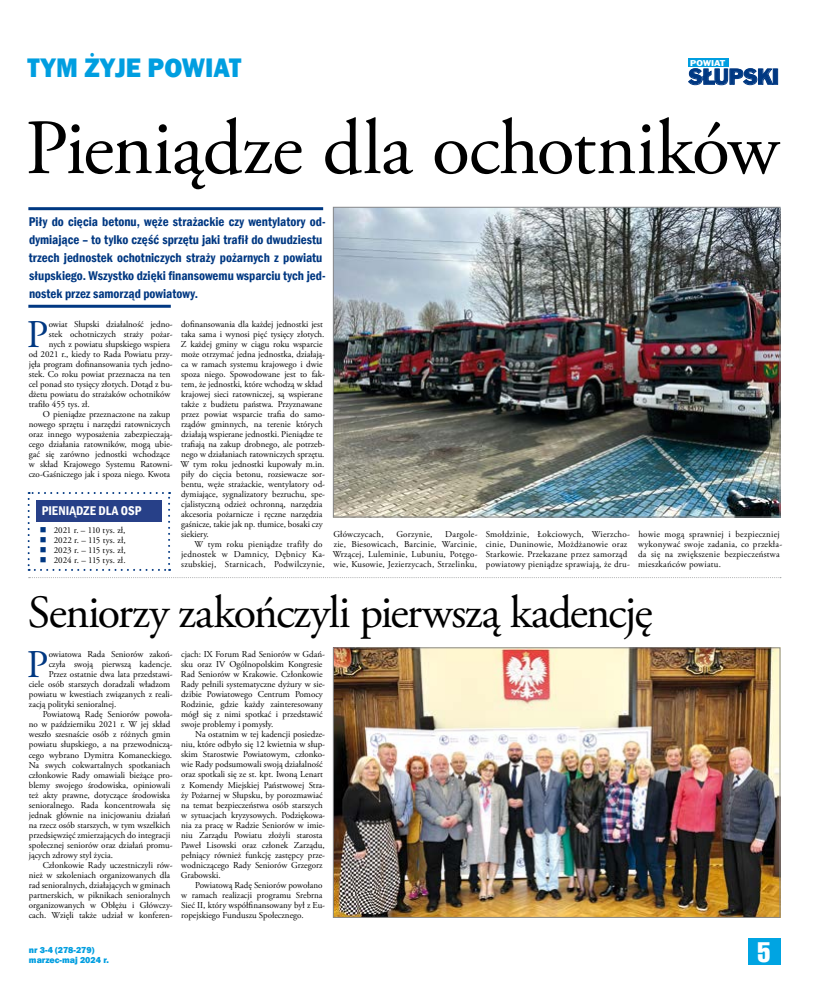
<style>
.page{position:relative;width:820px;height:993px;background:#fff}
.page>*{position:absolute;margin:0;border:0;box-sizing:border-box;transform-origin:0 0}
.t1{font:78px "Adobe Garamond Pro";letter-spacing:-.01em;color:#000}
.t2{font:46px "Adobe Garamond Pro";letter-spacing:-.035em;color:#000}
.t3{font:39.2px "Adobe Garamond Pro";color:#003882}
.t4{font:800 27.6px "Franklin Gothic";color:#009ee0;scale:.94 1}
.t5{font:27.5px "Swis 911 Cm EU";color:#fff}
.t6{font:20.1px "Frank Goth EU";letter-spacing:-.01em;color:#003882}
.t7{font:600 condensed 13px/18px "Franklin Gothic";letter-spacing:.005em;color:#003882}
.t8{font:600 condensed 13px "Franklin Gothic";color:#fff}
.t9{font:9px/10px "Adobe Garamond Pro";color:#000}
.t10{font:9px/10px "Adobe Garamond Pro";letter-spacing:.025em;color:#000}
.t11{font:800 9px/10px "Franklin Gothic";color:#009ee0}
.t12{font:7.7px "Frank Goth EU";letter-spacing:.02em;color:#fff;scale:1.09 1}
</style>
<div class="page">
<div style="left:747px;top:937px;width:33px;height:27px;background:#00a4e2"></div>
<div style="left:688px;top:58px;width:40px;height:9px;background:#009ee0"></div>
<svg style="left:688px;top:69px;width:84px;height:16px"></svg>
<div style="left:772px;top:69px;width:5px;height:15px;border:1px solid #003882"></div>
<img style="left:335px;top:209px;width:443px;height:306px">
<div style="left:333px;top:207px;width:447px;height:310px;border:1px solid #87888a"></div>
<img style="left:335px;top:649px;width:443px;height:266px">
<div style="left:333px;top:647px;width:447px;height:270px;border:1px solid #87888a"></div>
<svg style="left:29px;top:577px;width:751px;height:1px"></svg>
<hr style="left:28px;top:207px;width:295px;height:3px;background:#003882">
<svg style="left:28px;top:304px;width:143px;height:4px"></svg>
<svg style="left:28px;top:492px;width:142px;height:78px"></svg>
<h3 class="t4" style="left:27px;top:50px;width:229px">TYM ŻYJE POWIAT</h3>
<p class="t12" style="left:689px;top:58px;width:34px">POWIAT</p>
<h3 class="t6" style="left:688px;top:65px;width:92px">SŁUPSKI</h3>
<h1 class="t1" style="left:25px;top:101px;width:754px">Pieniądze dla ochotników</h1>
<p class="t7" style="left:29px;top:212px;width:298px">Piły do cięcia betonu, węże strażackie czy wentylatory od&shy;dymiające – to tylko część sprzętu jaki trafił do dwudziestu trzech jednostek ochotniczych straży pożarnych z powiatu słupskiego. Wszystko dzięki finansowemu wsparciu tych jed&shy;nostek przez samorząd powiatowy.</p>
<p class="t9" style="left:180px;top:319px;width:146px">dofinansowania dla każdej jednostki jest taka sama i wynosi pięć tysięcy złotych.<br>Z każdej gminy w ciągu roku wsparcie może otrzymać jedna jednostka, działają&shy;ca w ramach systemu krajowego i dwie spoza niego. Spowodowane jest to fak&shy;tem, że jednostki, które wchodzą w skład krajowej sieci ratowniczej, są wspierane także z budżetu państwa. Przyznawane przez powiat wsparcie trafia do samo&shy;rządów gminnych, na terenie których działają wspierane jednostki. Pieniądze te trafiają na zakup drobnego, ale potrzeb&shy;nego w działaniach ratowniczych sprzętu.<br>W tym roku jednostki kupowały m.in. piły do cięcia betonu, rozsiewacze sor&shy;bentu, węże strażackie, wentylatory od&shy;dymiające, sygnalizatory bezruchu, spe&shy;cjalistyczną odzież ochronną, narzędzia akcesoria pożarnicze i ręczne narzędzia gaśnicze, takie jak np. tłumice, bosaki czy siekiery.</p>
<p class="t10" style="left:181px;top:539px;width:145px;text-indent:13px">W tym roku pieniądze trafiły do jednostek w Damnicy, Dębnicy Ka&shy;szubskiej, Starnicach, Podwilczynie,</p>
<h3 class="t3" style="left:27px;top:311px;width:23px">P</h3>
<p class="t9" style="left:49px;top:319px;width:125px">owiat Słupski działalność jedno-</p>
<p class="t9" style="left:49px;top:329px;width:125px">stek ochotniczych straży pożar-</p>
<p class="t9" style="left:49px;top:339px;width:123px">nych z powiatu słupskiego wspiera</p>
<p class="t9" style="left:29px;top:349px;width:145px">od 2021 r., kiedy to Rada Powiatu przy-</p>
<p class="t9" style="left:29px;top:359px;width:145px">jęła program dofinansowania tych jedno-</p>
<p class="t9" style="left:29px;top:369px;width:143px">stek. Co roku powiat przeznacza na ten</p>
<p class="t9" style="left:29px;top:379px;width:145px">cel ponad sto tysięcy złotych. Dotąd z bu-</p>
<p class="t9" style="left:29px;top:389px;width:143px">dżetu powiatu do strażaków ochotników</p>
<p class="t9" style="left:29px;top:399px;width:62px">trafiło 455 tys. zł.</p>
<p class="t9" style="left:43px;top:409px;width:129px">O pieniądze przeznaczone na zakup</p>
<p class="t9" style="left:29px;top:419px;width:143px">nowego sprzętu i narzędzi ratowniczych</p>
<p class="t9" style="left:29px;top:429px;width:145px">oraz innego wyposażenia zabezpieczają-</p>
<p class="t9" style="left:29px;top:439px;width:145px">cego działania ratowników, mogą ubie-</p>
<p class="t9" style="left:29px;top:449px;width:143px">gać się zarówno jednostki wchodzące</p>
<p class="t9" style="left:29px;top:459px;width:145px">w skład Krajowego Systemu Ratowni-</p>
<p class="t9" style="left:29px;top:469px;width:143px">czo-Gaśniczego jak i spoza niego. Kwota</p>
<h3 class="t8" style="left:42px;top:502px;width:101px">PIENIĄDZE DLAOSP</h3>
<p class="t9" style="left:54px;top:525px;width:73px;text-align:justify">2021 r. – 110 tys. zł, 2022 r. – 115 tys. zł, 2023 r. – 115 tys. zł, 2024 r. – 115 tys. zł.</p>
<p class="t9" style="left:332px;top:529px;width:146px;text-align:justify;text-indent:112px">Dargole&shy;zie, Biesowicach, Barcinie, Warcinie, Wrzącej, Luleminie, Lubuniu, Potęgo&shy;wie, Kusowie, Jezierzycach, Strzelinku,</p>
<p class="t10" style="left:485px;top:529px;width:145px">Smołdzinie, Łokciowych, Wierzcho&shy;cinie, Duninowie, Możdżanowie oraz Starkowie. Przekazane przez samorząd powiatowy pieniądze sprawiają, że dru-</p>
<p class="t10" style="left:638px;top:529px;width:145px">howie mogą sprawniej i bezpieczniej wykonywać swoje zadania, co przekła&shy;da się na zwiększenie bezpieczeństwa mieszkańców powiatu.</p>
<p class="t10" style="left:333px;top:529px;width:52px">Główczycach,</p>
<p class="t10" style="left:396px;top:529px;width:38px">Gorzynie,</p>
<h2 class="t2" style="left:28px;top:585px;width:626px">Seniorzy zakończyli pierwszą kadencję</h2>
<h3 class="t3" style="left:27px;top:641px;width:23px">P</h3>
<p class="t9" style="left:49px;top:649px;width:125px">owiatowa Rada Seniorów zakoń-</p>
<p class="t9" style="left:49px;top:659px;width:125px">czyła swoją pierwszą kadencje.</p>
<p class="t9" style="left:49px;top:669px;width:126px">Przez ostatnie dwa lata przedstawi-</p>
<p class="t9" style="left:29px;top:679px;width:143px">ciele osób starszych doradzali władzom</p>
<p class="t9" style="left:29px;top:689px;width:145px">powiatu w kwestiach związanych z reali-</p>
<p class="t9" style="left:29px;top:699px;width:89px">zacją polityki senioralnej.</p>
<p class="t9" style="left:43px;top:709px;width:131px">Powiatową Radę Seniorów powoła-</p>
<p class="t9" style="left:29px;top:719px;width:143px">no w październiku 2021 r. W jej skład</p>
<p class="t9" style="left:29px;top:729px;width:143px">weszło szesnaście osób z różnych gmin</p>
<p class="t9" style="left:29px;top:739px;width:145px">powiatu słupskiego, a na przewodniczą-</p>
<p class="t9" style="left:29px;top:749px;width:145px">cego wybrano Dymitra Komaneckiego.</p>
<p class="t9" style="left:29px;top:759px;width:143px">Na swych cokwartalnych spotkaniach</p>
<p class="t9" style="left:29px;top:769px;width:145px">członkowie Rady omawiali bieżące pro-</p>
<p class="t9" style="left:29px;top:779px;width:143px">blemy swojego środowiska, opiniowali</p>
<p class="t9" style="left:29px;top:789px;width:143px">też akty prawne, dotyczące środowiska</p>
<p class="t9" style="left:29px;top:799px;width:143px">senioralnego. Rada koncentrowała się</p>
<p class="t9" style="left:29px;top:809px;width:143px">jednak głównie na inicjowaniu działań</p>
<p class="t9" style="left:29px;top:819px;width:143px">na rzecz osób starszych, w tym wszelkich</p>
<p class="t9" style="left:29px;top:829px;width:143px">przedsięwzięć zmierzających do integracji</p>
<p class="t9" style="left:29px;top:839px;width:145px">społecznej seniorów oraz działań promu-</p>
<p class="t9" style="left:29px;top:849px;width:86px">jących zdrowy styl życia.</p>
<p class="t9" style="left:43px;top:859px;width:131px">Członkowie Rady uczestniczyli rów-</p>
<p class="t9" style="left:29px;top:869px;width:143px">nież w szkoleniach organizowanych dla</p>
<p class="t9" style="left:29px;top:879px;width:143px">rad senioralnych, działających w gminach</p>
<p class="t9" style="left:29px;top:889px;width:143px">partnerskich, w piknikach senioralnych</p>
<p class="t9" style="left:29px;top:899px;width:145px">organizowanych w Obłężu i Główczy-</p>
<p class="t9" style="left:29px;top:909px;width:145px">cach. Wzięli także udział w konferen-</p>
<p class="t9" style="left:181px;top:649px;width:146px">cjach: IX Forum Rad Seniorów w Gdań&shy;sku oraz IV Ogólnopolskim Kongresie Rad Seniorów w Krakowie. Członkowie Rady pełnili systematyczne dyżury w sie&shy;dzibie Powiatowego Centrum Pomocy Rodzinie, gdzie każdy zainteresowany mógł się z nimi spotkać i przedstawić swoje problemy i pomysły.</p>
<p class="t9" style="left:181px;top:729px;width:146px;text-indent:14px">Na ostatnim w tej kadencji posiedze&shy;niu, które odbyło się 12 kwietnia w słup&shy;skim Starostwie Powiatowym, członko&shy;wie Rady podsumowali swoją działalność oraz spotkali się ze st. kpt. Iwoną Lenart z Komendy Miejskiej Państwowej Stra&shy;ży Pożarnej w Słupsku, by porozmawiać na temat bezpieczeństwa osób starszych w sytuacjach kryzysowych. Podziękowa&shy;nia za pracę w Radzie Seniorów w imie&shy;niu Zarządu Powiatu złożyli starosta Paweł Lisowski oraz członek Zarządu, pełniący również funkcję zastępcy prze&shy;wodniczącego Rady Seniorów Grzegorz Grabowski.</p>
<p class="t9" style="left:181px;top:879px;width:145px;text-indent:14px">Powiatową Radę Seniorów powołano w ramach realizacji programu Srebrna Sieć II, który współfinansowany był z Eu&shy;ropejskiego Funduszu Społecznego.</p>
<p class="t11" style="left:29px;top:944px;width:81px">nr 3-4 (278-279) marzec-maj 2024 r.</p>
<h3 class="t5" style="left:757px;top:935px;width:14px">5</h3>
</div>
